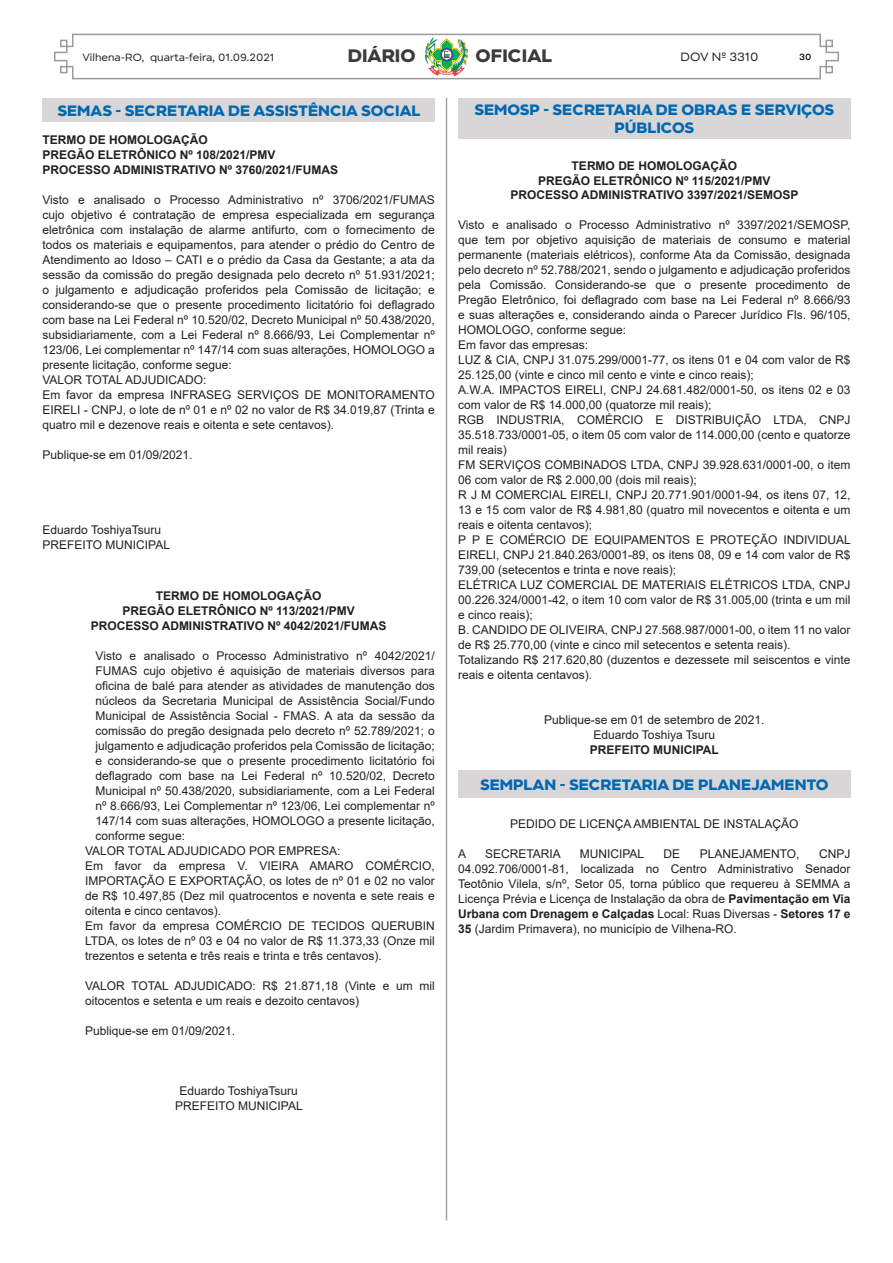
<style>
.page{position:relative;width:893px;height:1263px;background:#fff}
.page>*{position:absolute;margin:0;border:0;box-sizing:border-box;transform-origin:0 0}
.t1{font:700 18px "Modica";color:#3c3a3b}
.TÍTULO{font:700 15px "Modica";color:#0068b1}
.No_Spacing{font:12px/15px "Arial";color:#231f20;text-align:justify}
.No_Spacing-2{font:700 12px "Arial";color:#231f20}
.t2{font:12px "Modica";color:#231f20}
.t3{font:10.5px "Modica";color:#231f20}
.t4{font:500 9px "Modica";color:#000}
.s1{font-weight:700}
</style>
<div class="page">
<svg style="left:54px;top:33px;width:785px;height:47px"></svg>
<img style="left:425px;top:37px;width:42px;height:39px">
<hr style="left:446px;top:98px;width:1px;height:1122px;background:#a4a3a3">
<div style="left:43px;top:98px;width:392px;height:24px;background:#d9d6d7"></div>
<div style="left:458px;top:98px;width:392px;height:41px;background:#d9d6d7"></div>
<div style="left:458px;top:770px;width:392px;height:27px;background:#d9d6d7"></div>
<p class="t3" style="left:82px;top:51px;width:194px">Vilhena-RO, quarta-feira, 01.09.2021</p>
<h1 class="t1" style="left:348px;top:44px;width:69px">DIÁRIO</h1>
<h1 class="t1" style="left:476px;top:44px;width:78px">OFICIAL</h1>
<p class="t2" style="left:681px;top:50px;width:80px">DOV Nº 3310</p>
<p class="t4" style="left:799px;top:51px;width:14px">30</p>
<p class="TÍTULO" style="left:57px;top:101px;width:110px">SEMAS - SECRETARIA</p>
<p class="TÍTULO" style="left:228px;top:101px;width:36px">DE ASSIST</p>
<p class="TÍTULO" style="left:308px;top:101px;width:114px">ÊNCIA SOCIAL</p>
<p class="No_Spacing-2" style="left:43px;top:131px;width:167px">TERMO DE HOMOLOGAÇÃO</p>
<p class="No_Spacing-2" style="left:43px;top:146px;width:235px">PREGÃO ELETRÔNICO Nº 108/2021/PMV</p>
<p class="No_Spacing-2" style="left:43px;top:161px;width:297px">PROCESSO ADMINISTRATIVO Nº 3760/2021/FUMAS</p>
<p class="No_Spacing" style="left:43px;top:192px;width:394px">Visto e analisado o Processo Administrativo nº 3706/2021/FUMAS cujo objetivo é contratação de empresa especializada em segurança eletrônica com instalação de alarme antifurto, com o fornecimento de todos os materiais e equipamentos, para atender o prédio do Centro de Atendimento ao Idoso – CATI e o prédio da Casa da Gestante; a ata da sessão da comissão do pregão designada pelo decreto nº 51.931/2021; o julgamento e adjudicação proferidos pela Comissão de licitação; e considerando-se que o presente procedimento licitatório foi deflagrado com base na Lei Federal nº 10.520/02, Decreto Municipal nº 50.438/2020, subsidiariamente, com a Lei Federal nº 8.666/93, Lei Complementar nº 123/06, Lei complementar nº 147/14 com suas alterações, HOMOLOGO a presente licitação, conforme segue:</p>
<p class="No_Spacing" style="left:43px;top:372px;width:166px">VALOR TOTAL ADJUDICADO:</p>
<p class="No_Spacing" style="left:43px;top:387px;width:394px">Em favor da empresa INFRASEG SERVIÇOS DE MONITORAMENTO EIRELI - CNPJ, o lote de nº 01 e nº 02 no valor de R$ 34.019,87 (Trinta e quatro mil e dezenove reais e oitenta e sete centavos).</p>
<p class="No_Spacing" style="left:43px;top:447px;width:152px">Publique-se em 01/09/2021.</p>
<p class="No_Spacing" style="left:43px;top:522px;width:120px">Eduardo ToshiyaTsuru</p>
<p class="No_Spacing" style="left:43px;top:537px;width:129px">PREFEITO MUNICIPAL</p>
<p class="No_Spacing-2" style="left:156px;top:587px;width:167px">TERMO DE HOMOLOGAÇÃO</p>
<p class="No_Spacing-2" style="left:122px;top:602px;width:234px">PREGÃO ELETRÔNICO Nº 113/2021/PMV</p>
<p class="No_Spacing-2" style="left:91px;top:617px;width:297px">PROCESSO ADMINISTRATIVO Nº 4042/2021/FUMAS</p>
<p class="No_Spacing" style="left:96px;top:648px;width:341px">Visto e analisado o Processo Administrativo nº 4042/2021/ FUMAS cujo objetivo é aquisição de materiais diversos para oficina de balé para atender as atividades de manutenção dos núcleos da Secretaria Municipal de Assistência Social/Fundo Municipal de Assistência Social - FMAS. A ata da sessão da comissão do pregão designada pelo decreto nº 52.789/2021; o julgamento e adjudicação proferidos pela Comissão de licitação; e considerando-se que o presente procedimento licitatório foi deflagrado com base na Lei Federal nº 10.520/02, Decreto Municipal nº 50.438/2020, subsidiariamente, com a Lei Federal nº 8.666/93, Lei Complementar nº 123/06, Lei complementar nº 147/14 com suas alterações, HOMOLOGO a presente licitação, conforme segue:</p>
<p class="No_Spacing" style="left:85px;top:843px;width:257px">VALOR TOTAL ADJUDICADO POR EMPRESA:</p>
<p class="No_Spacing" style="left:85px;top:858px;width:351px">Em favor da empresa V. VIEIRA AMARO COMÉRCIO, IMPORTAÇÃO E EXPORTAÇÃO, os lotes de nº 01 e 02 no valor de R$ 10.497,85 (Dez mil quatrocentos e noventa e sete reais e oitenta e cinco centavos).</p>
<p class="No_Spacing" style="left:85px;top:918px;width:351px">Em favor da empresa COMÉRCIO DE TECIDOS QUERUBIN LTDA, os lotes de nº 03 e 04 no valor de R$ 11.373,33 (Onze mil trezentos e setenta e três reais e trinta e três centavos).</p>
<p class="No_Spacing" style="left:85px;top:978px;width:351px">VALOR TOTAL ADJUDICADO: R$ 21.871,18 (Vinte e um mil oitocentos e setenta e um reais e dezoito centavos)</p>
<p class="No_Spacing" style="left:85px;top:1023px;width:152px">Publique-se em 01/09/2021.</p>
<p class="No_Spacing" style="left:179px;top:1083px;width:120px">Eduardo ToshiyaTsuru</p>
<p class="No_Spacing" style="left:175px;top:1098px;width:129px">PREFEITO MUNICIPAL</p>
<p class="TÍTULO" style="left:474px;top:100px;width:121px">SEMOSP - SECRETARIA</p>
<p class="TÍTULO" style="left:656px;top:100px;width:61px">DE OBRAS</p>
<p class="TÍTULO" style="left:741px;top:100px;width:25px">E SER</p>
<p class="TÍTULO" style="left:785px;top:100px;width:22px">VIÇOS</p>
<p class="TÍTULO" style="left:615px;top:118px;width:69px">PÚBLICOS</p>
<p class="No_Spacing-2" style="left:572px;top:158px;width:167px">TERMO DE HOMOLOGAÇÃO</p>
<p class="No_Spacing-2" style="left:538px;top:172px;width:234px">PREGÃO ELETRÔNICO Nº 115/2021/PMV</p>
<p class="No_Spacing-2" style="left:510px;top:186px;width:290px">PROCESSO ADMINISTRATIVO 3397/2021/SEMOSP</p>
<p class="No_Spacing" style="left:458px;top:217px;width:394px">Visto e analisado o Processo Administrativo nº 3397/2021/SEMOSP, que tem por objetivo aquisição de materiais de consumo e material permanente (materiais elétricos), conforme Ata da Comissão, designada pelo decreto nº 52.788/2021, sendo o julgamento e adjudicação proferidos pela Comissão. Considerando-se que o presente procedimento de Pregão Eletrônico, foi deflagrado com base na Lei Federal nº 8.666/93 e suas alterações e, considerando ainda o Parecer Jurídico Fls. 96/105, HOMOLOGO, conforme segue:</p>
<p class="No_Spacing" style="left:458px;top:337px;width:132px">Em favor das empresas:</p>
<p class="No_Spacing" style="left:458px;top:352px;width:394px">LUZ &amp; CIA, CNPJ 31.075.299/0001-77, os itens 01 e 04 com valor de R$<br>25.125,00 (vinte e cinco mil cento e vinte e cinco reais);</p>
<p class="No_Spacing" style="left:458px;top:382px;width:394px">A.W.A. IMPACTOS EIRELI, CNPJ 24.681.482/0001-50, os itens 02 e 03 com valor de R$ 14.000,00 (quatorze mil reais);</p>
<p class="No_Spacing" style="left:458px;top:412px;width:394px">RGB INDUSTRIA, COMÉRCIO E DISTRIBUIÇÃO LTDA, CNPJ 35.518.733/0001-05, o item 05 com valor de 114.000,00 (cento e quatorze mil reais)</p>
<p class="No_Spacing" style="left:458px;top:457px;width:394px">FM SERVIÇOS COMBINADOS LTDA, CNPJ 39.928.631/0001-00, o item<br>06 com valor de R$ 2.000,00 (dois mil reais);</p>
<p class="No_Spacing" style="left:458px;top:487px;width:394px">R J M COMERCIAL EIRELI, CNPJ 20.771.901/0001-94, os itens 07, 12, 13 e 15 com valor de R$ 4.981,80 (quatro mil novecentos e oitenta e um reais e oitenta centavos);</p>
<p class="No_Spacing" style="left:458px;top:532px;width:394px">P P E COMÉRCIO DE EQUIPAMENTOS E PROTEÇÃO INDIVIDUAL EIRELI, CNPJ 21.840.263/0001-89, os itens 08, 09 e 14 com valor de R$ 739,00 (setecentos e trinta e nove reais);</p>
<p class="No_Spacing" style="left:458px;top:577px;width:394px">ELÉTRICA LUZ COMERCIAL DE MATERIAIS ELÉTRICOS LTDA, CNPJ 00.226.324/0001-42, o item 10 com valor de R$ 31.005,00 (trinta e um mil e cinco reais);</p>
<p class="No_Spacing" style="left:458px;top:622px;width:394px">B. CANDIDO DE OLIVEIRA, CNPJ 27.568.987/0001-00, o item 11 no valor de R$ 25.770,00 (vinte e cinco mil setecentos e setenta reais).</p>
<p class="No_Spacing" style="left:458px;top:652px;width:394px">Totalizando R$ 217.620,80 (duzentos e dezessete mil seiscentos e vinte reais e oitenta centavos).</p>
<p class="No_Spacing" style="left:544px;top:712px;width:222px">Publique-se em 01 de setembro de 2021.</p>
<p class="No_Spacing" style="left:593px;top:727px;width:123px">Eduardo Toshiya Tsuru</p>
<p class="No_Spacing-2" style="left:590px;top:741px;width:130px">PREFEITO MUNICIPAL</p>
<p class="TÍTULO" style="left:480px;top:775px;width:350px">SEMPLAN - SECRETARIA DE PLANEJAMENTO</p>
<p class="No_Spacing" style="left:510px;top:816px;width:290px">PEDIDO DE LICENÇA AMBIENTAL DE INSTALAÇÃO</p>
<p class="No_Spacing" style="left:458px;top:846px;width:10px">A</p>
<p class="No_Spacing" style="left:485px;top:846px;width:77px">SECRETARIA</p>
<p class="No_Spacing" style="left:580px;top:846px;width:66px">MUNICIPAL</p>
<p class="No_Spacing" style="left:663px;top:846px;width:18px">DE</p>
<p class="No_Spacing" style="left:700px;top:846px;width:101px">PLANEJAMENTO,</p>
<p class="No_Spacing" style="left:458px;top:846px;width:394px;text-indent:361px">CNPJ 04.092.706/0001-81, localizada no Centro Administrativo Senador Teotônio Vilela, s/nº, Setor 05, torna público que requereu à SEMMA a Licença Prévia e Licença de Instalação da obra de <span class="s1">Pavimentação em Via Urbana com Drenagem e Calçadas</span> Local: Ruas Diversas - <span class="s1">Setores 17 e 35</span> (Jardim Primavera), no município de Vilhena-RO.</p>
</div>
